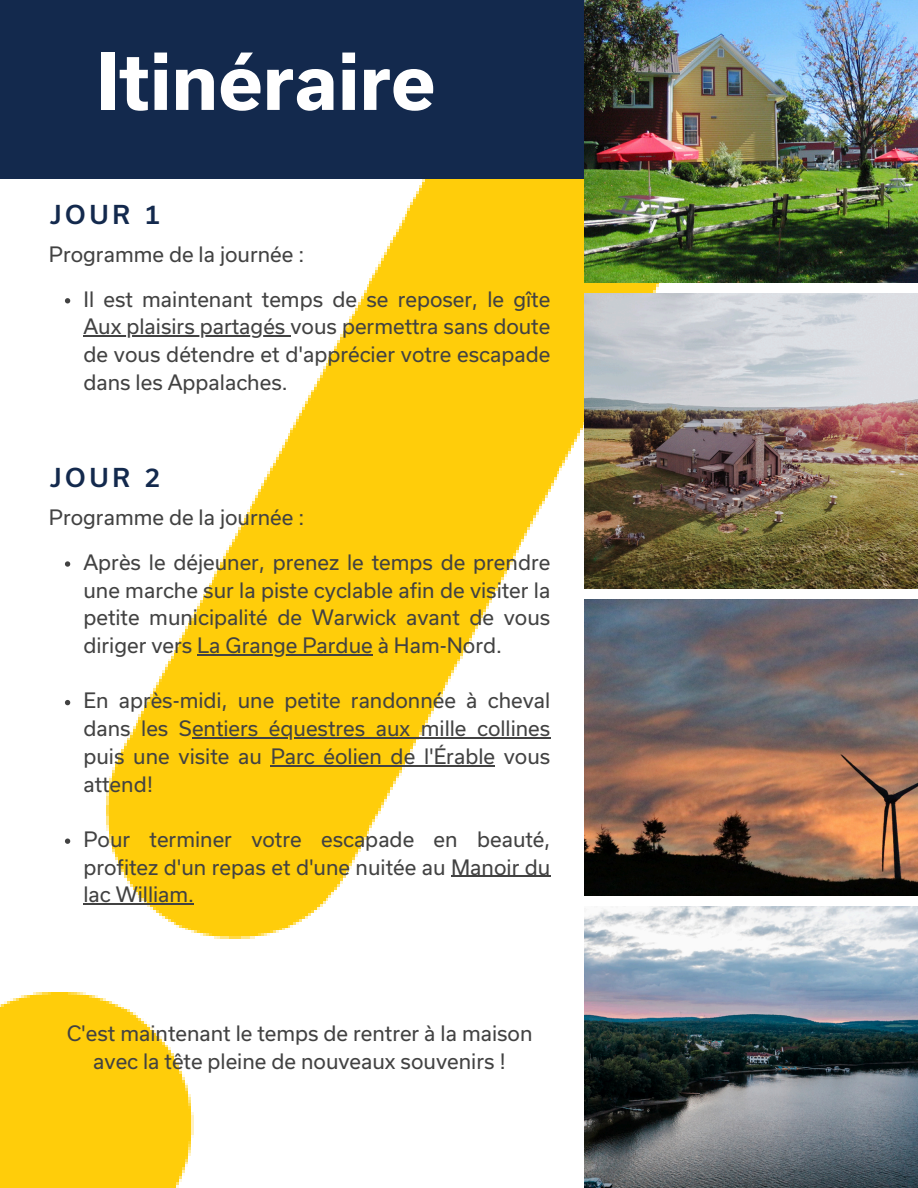
<style>
.page{position:relative;width:918px;height:1188px;background:#fff}
.page>*{position:absolute;margin:0;border:0;box-sizing:border-box;transform-origin:0 0}
.t1{font:700 74.7px "Usual";color:#fff}
.t2{font:500 24.9px "Usual";letter-spacing:.15em;color:#13294d}
.t3{font:20.25px/27.8px "Usual";color:#424242}
</style>
<div class="page">
<img style="left:0;top:179px;width:732px;height:1009px">
<div style="left:0;top:0;width:623px;height:179px;background:#13294d"></div>
<img style="left:585px;top:0;width:333px;height:282px">
<img style="left:585px;top:294px;width:333px;height:294px">
<img style="left:585px;top:600px;width:333px;height:296px">
<img style="left:585px;top:907px;width:333px;height:281px">
<svg style="left:65px;top:298px;width:5px;height:5px"></svg>
<hr style="left:83px;top:335px;width:207px;height:2px;background:#424242">
<svg style="left:65px;top:561px;width:5px;height:6px"></svg>
<hr style="left:197px;top:654px;width:176px;height:1px;background:#424242">
<svg style="left:65px;top:700px;width:5px;height:5px"></svg>
<hr style="left:192px;top:737px;width:358px;height:1px;background:#424242">
<hr style="left:271px;top:765px;width:224px;height:1px;background:#424242">
<svg style="left:65px;top:839px;width:5px;height:5px"></svg>
<hr style="left:451px;top:876px;width:99px;height:1px;background:#424242">
<hr style="left:83px;top:904px;width:111px;height:1px;background:#424242">
<p class="t1" style="left:96px;top:50px;width:341px">Itinéraire</p>
<h1 class="t2" style="left:50px;top:204px;width:112px">JOUR 1</h1>
<h2 class="t3" style="left:49px;top:242px;width:257px">Programme de la journée :</h2>
<p class="t3" style="left:83px;top:287px;width:468px">Il est maintenant temps de se reposer, le gîte</p>
<p class="t3" style="left:83px;top:314px;width:468px;text-align:justify">Aux plaisirs partagés vous permettra sans doute de vous détendre et d'apprécier votre escapade dans les Appalaches.</p>
<h2 class="t2" style="left:50px;top:467px;width:112px">JOUR 2</h2>
<p class="t3" style="left:49px;top:505px;width:257px">Programme de la journée :</p>
<p class="t3" style="left:83px;top:550px;width:468px;text-align:justify">Après le déjeuner, prenez le temps de prendre une marche sur la piste cyclable afin de visiter la petite municipalité de Warwick avant de vous diriger vers La Grange Pardue à Ham-Nord.</p>
<p class="t3" style="left:83px;top:689px;width:468px">En après-midi, une petite randonnée à cheval dans les Sentiers équestres aux mille collines</p>
<p class="t3" style="left:83px;top:744px;width:468px">puis une visite au Parc éolien de l'Érable vous attend!</p>
<p class="t3" style="left:83px;top:827px;width:468px">Pour terminer votre escapade en beauté, profitez d'un repas et d'une nuitée au Manoir du</p>
<p class="t3" style="left:83px;top:883px;width:112px">lac William.</p>
<p class="t3" style="left:67px;top:1021px;width:467px;text-align:center">C'est maintenant le temps de rentrer à la maison avec la tête pleine de nouveaux souvenirs !</p>
</div>
